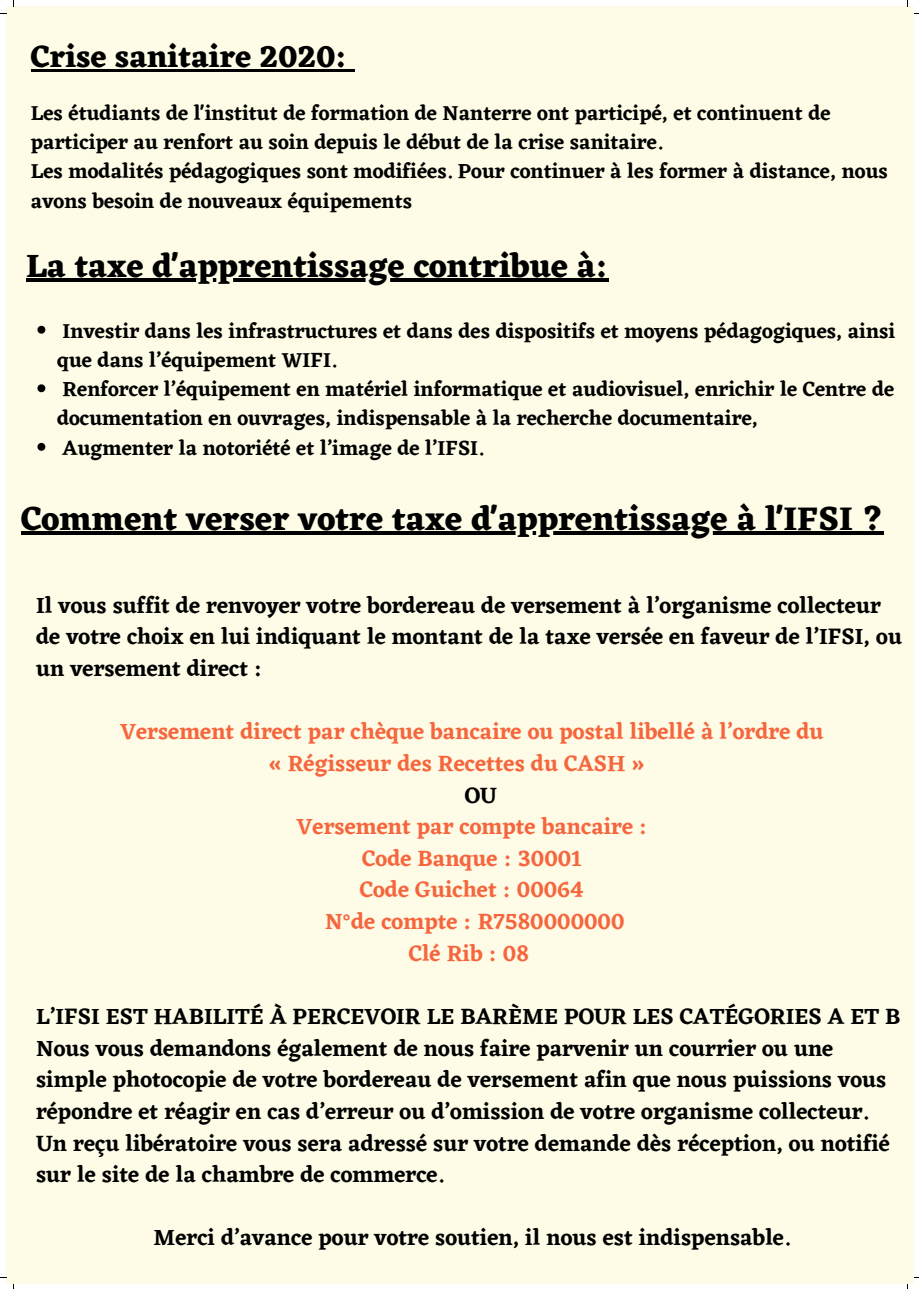
<style>
.page{position:relative;width:919px;height:1289px;background:#fff}
.page>*{position:absolute;margin:0;border:0;box-sizing:border-box;transform-origin:0 0}
.t1{font:700 34.12px "Eczar";color:#000}
.t2{font:700 33.6px "Eczar";color:#000}
.t3{font:700 31.5px "Eczar";color:#000}
.t4{font:600 22.88px/31.7px "Eczar";color:#000}
.t5{font:600 22.88px/31.7px "Eczar";color:#f6663e}
.t6{font:600 21px/29.2px "Eczar";color:#000}
</style>
<div class="page">
<div style="left:6px;top:6px;width:907px;height:1277px;background:#fefce6"></div>
<svg style="left:37px;top:326px;width:8px;height:7px"></svg>
<svg style="left:37px;top:384px;width:8px;height:8px"></svg>
<svg style="left:37px;top:443px;width:8px;height:8px"></svg>
<hr style="left:26px;top:278px;width:582px;height:3px;background:#000">
<hr style="left:21px;top:531px;width:862px;height:3px;background:#000">
<hr style="left:31px;top:69px;width:315px;height:3px;background:#000">
<svg style="left:346px;top:69px;width:9px;height:3px"></svg>
<h3 class="t3" style="left:31px;top:38px;width:317px">Crise sanitaire 2020:</h3>
<p class="t6" style="left:31px;top:98px;width:858px">Les étudiants de l'institut de formation de Nanterre ont participé, et continuent de participer au renfort au soin depuis le début de la crise sanitaire.<br>Les modalités pédagogiques sont modifiées. Pour continuer à les former à distance, nous avons besoin de nouveaux équipements</p>
<h2 class="t2" style="left:26px;top:245px;width:583px">La taxe d'apprentissage contribue à:</h2>
<p class="t6" style="left:57px;top:316px;width:839px">Investir dans les infrastructures et dans des dispositifs et moyens pédagogiques, ainsi que dans l’équipement WIFI.<br>Renforcer l’équipement en matériel informatique et audiovisuel, enrichir le Centre de documentation en ouvrages, indispensable à la recherche documentaire,<br>Augmenter la notoriété et l’image de l’IFSI.</p>
<h1 class="t1" style="left:21px;top:498px;width:864px">Comment verser votre taxe d'apprentissage à l'IFSI ?</h1>
<p class="t4" style="left:36px;top:589px;width:867px">Il vous suffit de renvoyer votre bordereau de versement à l’organisme collecteur de votre choix en lui indiquant le montant de la taxe versée en faveur de l’IFSI, ou un versement direct :</p>
<p class="t5" style="left:268px;top:715px;width:556px;text-indent:-148px">Versement direct par chèque bancaire ou postal libellé à l’ordre du « Régisseur des Recettes du CASH »</p>
<p class="t4" style="left:464px;top:778px;width:34px">OU</p>
<p class="t5" style="left:296px;top:810px;width:352px;text-align:center">Versement par compte bancaire :<br>Code Banque : 30001<br>Code Guichet : 00064<br>N°de compte : R7580000000<br>Clé Rib : 08</p>
<p class="t4" style="left:36px;top:1000px;width:865px">L’IFSI EST HABILITÉ À PERCEVOIR LE BARÈME POUR LES CATÉGORIES A ET B Nous vous demandons également de nous faire parvenir un courrier ou une simple photocopie de votre bordereau de versement afin que nous puissions vous répondre et réagir en cas d’erreur ou d’omission de votre organisme collecteur.<br>Un reçu libératoire vous sera adressé sur votre demande dès réception, ou notifié sur le site de la chambre de commerce.</p>
<p class="t4" style="left:154px;top:1221px;width:637px">Merci d’avance pour votre soutien, il nous est indispensable.</p>
</div>
